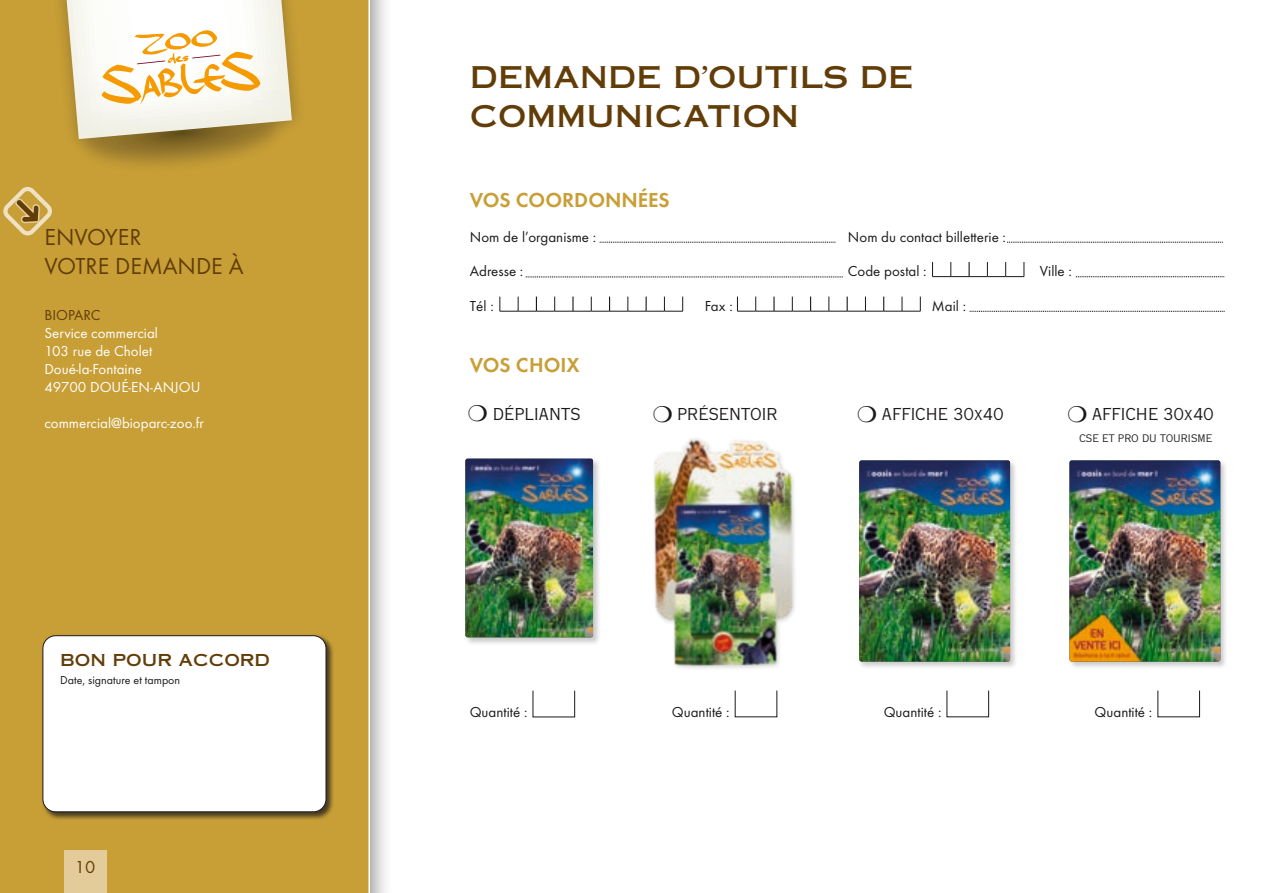
<style>
.page{position:relative;width:1263px;height:893px;background:#fff}
.page>*{position:absolute;margin:0;border:0;box-sizing:border-box;transform-origin:0 0}
.t1{font:30px/39px "Copperplate Thirty One AB";color:#623d08}
.t2{font:24px "Futura T";color:#623d08}
.t3{font:600 21px "Futura T";color:#c89f36}
.t4{font:18px "Futura T";color:#623d08}
.t5{font:16.5px "Copperplate Twenty Nine AB";letter-spacing:.01em;color:#1b1819}
.t6{font:16.5px "Copperplate Thirty One AB";color:#623d08}
.t7{font:15px "Futura T";color:#1b1819}
.t8{font:15px "Futura T";color:#fff}
.t9{font:15px "Futura T";color:#623d08}
.t10{font:12px "Futura T";color:#1b1819}
.t11{font:10.5px "Copperplate Twenty Nine AB";letter-spacing:.01em;color:#1b1819}
</style>
<div class="page">
<svg style="left:526px;top:277px;width:317px;height:1px"></svg>
<svg style="left:500px;top:297px;width:183px;height:15px"></svg>
<svg style="left:737px;top:297px;width:184px;height:15px"></svg>
<svg style="left:932px;top:262px;width:93px;height:15px"></svg>
<svg style="left:600px;top:242px;width:236px;height:1px"></svg>
<svg style="left:1007px;top:242px;width:216px;height:1px"></svg>
<svg style="left:1076px;top:276px;width:148px;height:1px"></svg>
<svg style="left:969px;top:311px;width:256px;height:1px"></svg>
<div style="left:858px;top:459px;width:159px;height:210px;background:#1b1819;opacity:.23"></div>
<img style="left:859px;top:460px;width:151px;height:201px">
<div style="left:464px;top:457px;width:136px;height:188px;background:#1b1819;opacity:.23"></div>
<img style="left:465px;top:459px;width:128px;height:178px">
<img style="left:654px;top:438px;width:141px;height:231px">
<div style="left:0;top:0;width:393px;height:893px;background:#1b1819;opacity:.45"></div>
<div style="left:0;top:0;width:370px;height:893px;background:#c89f36"></div>
<div style="left:49px;top:0;width:256px;height:174px;background:#c89f36"></div>
<svg style="left:67px;top:0;width:225px;height:163px;background:#e4d5b1"></svg>
<div style="left:41px;top:634px;width:293px;height:186px;background:#1b1819;opacity:.75"></div>
<div style="left:43px;top:636px;width:283px;height:176px;background:#fff;border-radius:13px"></div>
<div style="left:43px;top:635px;width:283px;height:177px;border:1px solid #1b1819;border-radius:13px"></div>
<svg style="left:0;top:185px;width:56px;height:55px;background:#c8a54f"></svg>
<div style="left:64px;top:850px;width:42px;height:43px;background:#e3cc99"></div>
<div style="left:1068px;top:459px;width:160px;height:210px;background:#1b1819;opacity:.23"></div>
<img style="left:1069px;top:460px;width:151px;height:201px">
<p class="t2" style="left:44px;top:223px;width:99px">ENVOYER</p>
<p class="t2" style="left:44px;top:252px;width:201px">VOTRE DEMANDE À</p>
<p class="t9" style="left:44px;top:306px;width:58px">BIOPARC</p>
<p class="t8" style="left:44px;top:324px;width:115px">Service commercial</p>
<p class="t8" style="left:44px;top:342px;width:109px">103 rue de Cholet</p>
<p class="t8" style="left:44px;top:360px;width:99px">Doué-la-Fontaine</p>
<p class="t8" style="left:44px;top:378px;width:158px">49700 DOUÉ-EN-ANJOU</p>
<p class="t8" style="left:44px;top:414px;width:161px">commercial@bioparc-zoo.fr</p>
<p class="t6" style="left:60px;top:650px;width:211px">BON POUR ACCORD</p>
<p class="t10" style="left:60px;top:673px;width:121px">Date, signature et tampon</p>
<p class="t4" style="left:75px;top:856px;width:22px">10</p>
<p class="t1" style="left:470px;top:57px;width:445px">DEMANDE D’OUTILS DE<br>COMMUNICATION</p>
<p class="t3" style="left:470px;top:188px;width:201px">VOS COORDONNÉES</p>
<p class="t7" style="left:470px;top:228px;width:128px">Nom de l’organisme :</p>
<p class="t7" style="left:848px;top:228px;width:160px">Nom du contact billetterie :</p>
<p class="t7" style="left:470px;top:263px;width:55px">Adresse :</p>
<p class="t7" style="left:848px;top:263px;width:80px">Code postal :</p>
<p class="t7" style="left:1040px;top:263px;width:33px">Ville :</p>
<p class="t7" style="left:470px;top:297px;width:25px">Tél :</p>
<p class="t7" style="left:705px;top:297px;width:30px">Fax :</p>
<p class="t7" style="left:932px;top:297px;width:36px">Mail :</p>
<p class="t3" style="left:470px;top:353px;width:111px">VOS CHOIX</p>
<p class="t5" style="left:493px;top:404px;width:89px">DÉPLIANTS</p>
<p class="t5" style="left:677px;top:404px;width:102px">PRÉSENTOIR</p>
<p class="t5" style="left:882px;top:404px;width:123px">AFFICHE 30x40</p>
<p class="t5" style="left:1092px;top:404px;width:123px">AFFICHE 30x40</p>
<p class="t11" style="left:1079px;top:432px;width:134px">CSE ET PRO DU TOURISME</p>
<p class="t7" style="left:470px;top:703px;width:59px">Quantité :</p>
<p class="t7" style="left:672px;top:703px;width:59px">Quantité :</p>
<p class="t7" style="left:884px;top:703px;width:59px">Quantité :</p>
<p class="t7" style="left:1094px;top:703px;width:59px">Quantité :</p>
</div>
